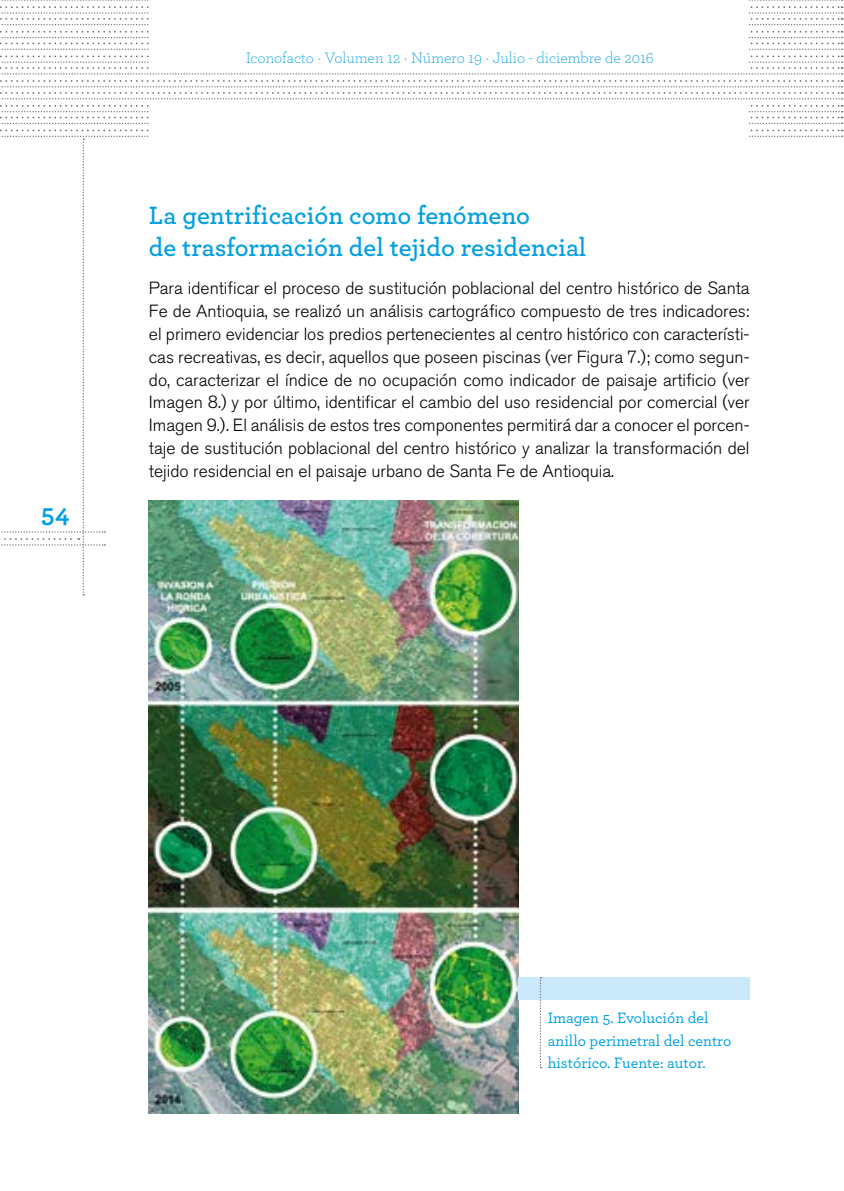
<style>
.page{position:relative;width:844px;height:1191px;background:#fff}
.page>*{position:absolute;margin:0;border:0;box-sizing:border-box;transform-origin:0 0}
.t1{font:600 26.25px/31.5px "Archer Pro";color:#009fe3}
.t2{font:700 26.25px "Archer Pro";color:#009fe3}
.t3{font:300 17.5px/22.8px "Akzidenz Grotesk BQ";color:#000;text-align:justify}
.t4{font:500 15.75px/22.8px "Archer Pro";color:#009fe3}
.t5{font:300 15.75px "Archer Pro";color:#009fe3}
</style>
<div class="page">
<svg style="left:0;top:0;width:842px;height:25px"></svg>
<svg style="left:0;top:105px;width:842px;height:19px"></svg>
<svg style="left:0;top:31px;width:842px;height:68px"></svg>
<svg style="left:0;top:130px;width:842px;height:465px"></svg>
<div style="left:149px;top:103px;width:598px;height:63px;background:#fff"></div>
<div style="left:149px;top:0;width:598px;height:70px;background:#fff"></div>
<img style="left:149px;top:500px;width:369px;height:614px">
<div style="left:518px;top:977px;width:231px;height:23px;background:#c9e9fb"></div>
<svg style="left:539px;top:977px;width:2px;height:91px"></svg>
<h1 class="t2" style="left:41px;top:492px;width:30px">54</h1>
<p class="t5" style="left:246px;top:48px;width:409px">Iconofacto · Volumen 12 · Número 19 · Julio - diciembre de 2016</p>
<h1 class="t1" style="left:149px;top:198px;width:439px">La gentrificación como fenómeno<br>de trasformación del tejido residencial</h1>
<p class="t3" style="left:149px;top:277px;width:602px">Para identificar el proceso de sustitución poblacional del centro histórico de Santa Fe de Antioquia, se realizó un análisis cartográfico compuesto de tres indicadores: el primero evidenciar los predios pertenecientes al centro histórico con característi&shy;cas recreativas, es decir, aquellos que poseen piscinas (ver Figura 7.); como segun&shy;do, caracterizar el índice de no ocupación como indicador de paisaje artificio (ver Imagen 8.) y por último, identificar el cambio del uso residencial por comercial (ver Imagen 9.). El análisis de estos tres componentes permitirá dar a conocer el porcen&shy;taje de sustitución poblacional del centro histórico y analizar la transformación del tejido residencial en el paisaje urbano de Santa Fe de Antioquia.</p>
<p class="t4" style="left:547px;top:1005px;width:185px">Imagen 5. Evolución del anillo perimetral del centro histórico. Fuente: autor.</p>
</div>
